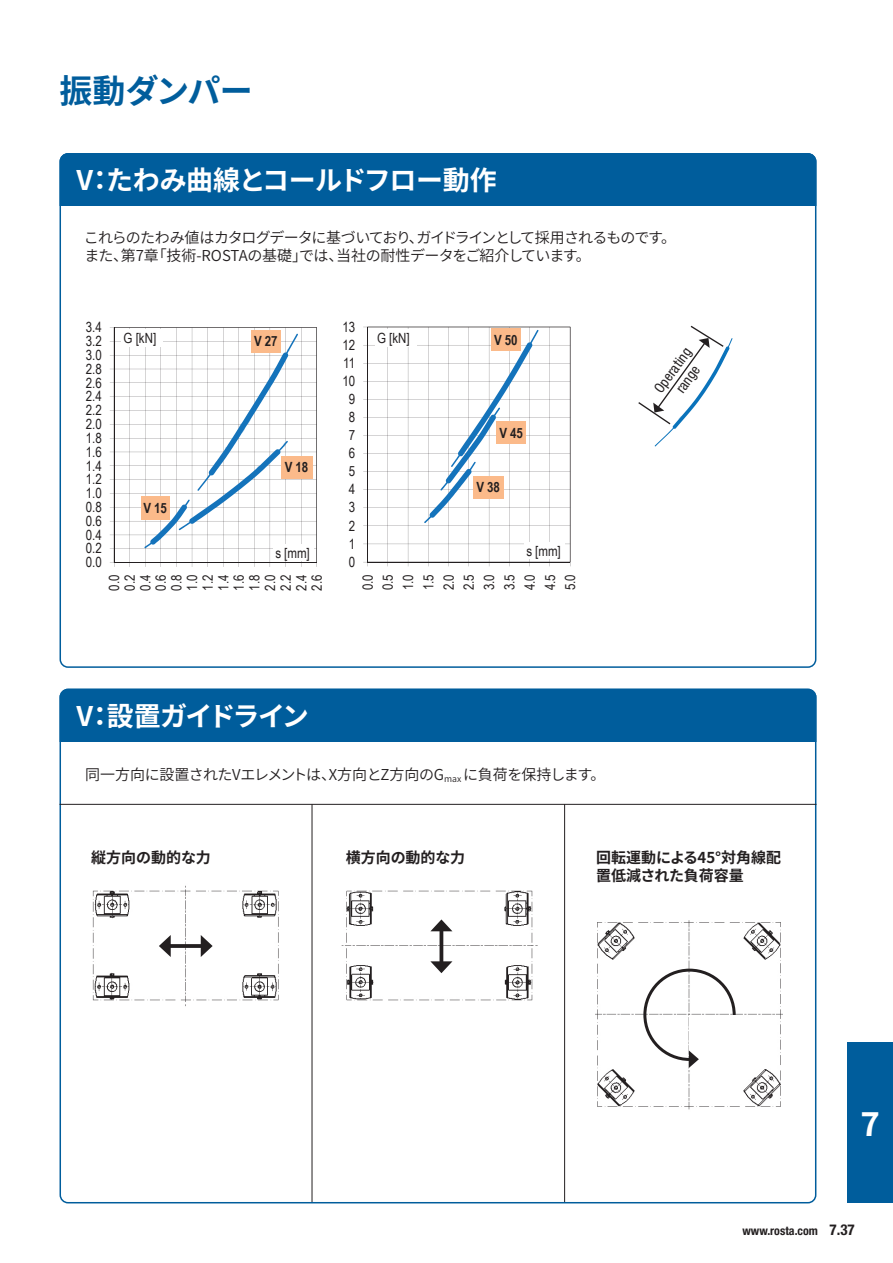
<style>
.page{position:relative;width:893px;height:1263px;background:#fff}
.page>*{position:absolute;margin:0;border:0;box-sizing:border-box;transform-origin:0 0}
.t1{font:700 33px "Source Han Sans JP";letter-spacing:-.015em;color:#005d9c}
.t2{font:700 33px "Source Han Sans JP";color:#fff}
.t3{font:700 27px "Source Han Sans JP";letter-spacing:-.03em;color:#fff}
.t4{font:700 27px "Source Han Sans JP";letter-spacing:-.065em;color:#fff}
.t5{font:15px/18px "Source Han Sans JP";letter-spacing:-.04em;color:#231f20}
.t6{font:700 15px/18px "Source Han Sans JP";color:#231f20}
.t7{font:condensed 14.25px/17.2px "Helvetica Neue LT Pro";color:#231f20;text-align:center}
.t8{font:14.1px/15.6px "Arial Narrow";letter-spacing:-.005em;color:#231f20;text-align:justify}
.t9{font:700 14.1px "Arial Narrow";letter-spacing:-.005em;color:#231f20}
.t10{font:700 condensed 12px "Helvetica Neue LT Pro";color:#231f20}
.s1{font-size:15px}
</style>
<div class="page">
<hr style="left:312px;top:804px;width:1px;height:398px;background:#231f20">
<hr style="left:564px;top:804px;width:1px;height:398px;background:#231f20">
<div style="left:60px;top:153px;width:756px;height:53px;background:#005d9c"></div>
<div style="left:60px;top:689px;width:756px;height:53px;background:#005d9c"></div>
<hr style="left:60px;top:804px;width:756px;height:1px;background:#231f20">
<hr style="left:317px;top:328px;width:1px;height:235px;background:#231f20">
<svg style="left:114px;top:327px;width:203px;height:235px"></svg>
<hr style="left:114px;top:328px;width:1px;height:235px;background:#231f20">
<hr style="left:114px;top:562px;width:203px;height:1px;background:#231f20">
<svg style="left:144px;top:334px;width:154px;height:214px"></svg>
<div style="left:121px;top:329px;width:42px;height:18px;background:#fff"></div>
<div style="left:273px;top:544px;width:40px;height:17px;background:#fff"></div>
<div style="left:281px;top:456px;width:31px;height:23px;background:#fbba8a"></div>
<div style="left:141px;top:496px;width:29px;height:24px;background:#fbba8a"></div>
<div style="left:251px;top:329px;width:29px;height:23px;background:#fbba8a"></div>
<hr style="left:570px;top:327px;width:1px;height:235px;background:#231f20">
<svg style="left:368px;top:327px;width:202px;height:235px"></svg>
<hr style="left:367px;top:327px;width:1px;height:235px;background:#231f20">
<hr style="left:367px;top:562px;width:203px;height:1px;background:#231f20">
<svg style="left:424px;top:330px;width:114px;height:193px"></svg>
<div style="left:375px;top:329px;width:42px;height:18px;background:#fff"></div>
<div style="left:524px;top:542px;width:40px;height:17px;background:#fff"></div>
<div style="left:473px;top:476px;width:30px;height:23px;background:#fbba8a"></div>
<div style="left:496px;top:421px;width:30px;height:23px;background:#fbba8a"></div>
<div style="left:491px;top:328px;width:30px;height:23px;background:#fbba8a"></div>
<img style="left:596px;top:921px;width:186px;height:189px">
<div style="left:643px;top:968px;width:93px;height:93px;border:3px solid #231f20;border-radius:50%"></div>
<div style="left:689px;top:1015px;width:48px;height:54px;background:#fff"></div>
<svg style="left:689px;top:1050px;width:10px;height:18px"></svg>
<img style="left:92px;top:885px;width:187px;height:122px">
<svg style="left:171px;top:944px;width:30px;height:4px"></svg>
<svg style="left:159px;top:935px;width:12px;height:22px"></svg>
<svg style="left:201px;top:935px;width:12px;height:22px"></svg>
<img style="left:341px;top:890px;width:197px;height:111px">
<svg style="left:439px;top:931px;width:4px;height:30px"></svg>
<svg style="left:430px;top:919px;width:22px;height:12px"></svg>
<svg style="left:430px;top:961px;width:22px;height:12px"></svg>
<div style="left:848px;top:1042px;width:45px;height:161px;background:#005d9c"></div>
<svg style="left:638px;top:326px;width:94px;height:120px"></svg>
<h1 class="t1" style="left:60px;top:72px;width:195px">振動ダンパー</h1>
<h2 class="t3" style="left:77px;top:165px;width:422px">V：たわみ曲線とコールドフロー動作</h2>
<p class="t5" style="left:84px;top:229px;width:594px">これらのたわみ値はカタログデータに基づいており、ガイドラインとして採用されるものです。また、第7章「技術-ROSTAの基礎」では、当社の耐性データをご紹介しています。</p>
<p class="t8" style="left:86px;top:319px;width:17px">3.4</p>
<p class="t8" style="left:86px;top:333px;width:17px">3.2</p>
<p class="t8" style="left:86px;top:347px;width:17px">3.0</p>
<p class="t8" style="left:86px;top:360px;width:17px">2.8</p>
<p class="t8" style="left:124px;top:330px;width:34px">G [kN]</p>
<p class="t9" style="left:254px;top:330px;width:25px">V 27</p>
<p class="t8" style="left:342px;top:318px;width:14px">13</p>
<p class="t8" style="left:342px;top:336px;width:14px">12</p>
<p class="t8" style="left:343px;top:354px;width:13px">11</p>
<p class="t8" style="left:377px;top:330px;width:34px">G [kN]</p>
<p class="t9" style="left:494px;top:329px;width:25px">V 50</p>
<p class="t8" style="left:86px;top:374px;width:17px">2.6</p>
<p class="t8" style="left:342px;top:373px;width:14px">10</p>
<p class="t8" style="left:86px;top:388px;width:17px">2.4</p>
<p class="t8" style="left:86px;top:402px;width:17px">2.2</p>
<p class="t8" style="left:86px;top:416px;width:17px">2.0</p>
<p class="t8" style="left:86px;top:430px;width:17px">1.8</p>
<p class="t8" style="left:349px;top:391px;width:8px">9</p>
<p class="t8" style="left:349px;top:409px;width:8px">8</p>
<p class="t8" style="left:349px;top:427px;width:8px">7</p>
<p class="t9" style="left:499px;top:422px;width:25px">V 45</p>
<p class="t8" style="left:86px;top:443px;width:17px">1.6</p>
<p class="t8" style="left:349px;top:445px;width:8px">6</p>
<p class="t8" style="left:86px;top:457px;width:17px">1.4</p>
<p class="t8" style="left:86px;top:471px;width:17px">1.2</p>
<p class="t8" style="left:86px;top:485px;width:17px">1.0</p>
<p class="t9" style="left:285px;top:457px;width:25px">V 18</p>
<p class="t8" style="left:349px;top:463px;width:8px">5</p>
<p class="t8" style="left:349px;top:481px;width:8px">4</p>
<p class="t9" style="left:476px;top:477px;width:25px">V 38</p>
<p class="t8" style="left:86px;top:499px;width:17px">0.8</p>
<p class="t9" style="left:144px;top:497px;width:25px">V 15</p>
<p class="t8" style="left:349px;top:499px;width:8px">3</p>
<p class="t8" style="left:86px;top:512px;width:17px">0.6</p>
<p class="t8" style="left:86px;top:526px;width:17px">0.4</p>
<p class="t8" style="left:86px;top:540px;width:17px">0.2</p>
<p class="t8" style="left:86px;top:554px;width:17px">0.0</p>
<p class="t8" style="left:275px;top:544px;width:36px">s [mm]</p>
<p class="t8" style="left:349px;top:517px;width:8px">2</p>
<p class="t8" style="left:349px;top:535px;width:8px">1</p>
<p class="t8" style="left:349px;top:553px;width:8px">0</p>
<p class="t8" style="left:526px;top:542px;width:36px">s [mm]</p>
<p class="t8" style="left:106px;top:591px;width:17px;rotate:-90deg">0.0<br>0.2<br>0.4<br>0.6<br>0.8<br>1.0<br>1.2<br>1.4<br>1.6<br>1.8<br>2.0<br>2.2<br>2.4<br>2.6</p>
<p class="t8" style="left:357px;top:590px;width:17px;line-height:20.2px;rotate:-90deg">0.0<br>0.5<br>1.0<br>1.5<br>2.0<br>2.5<br>3.0<br>3.5<br>4.0<br>4.5<br>5.0</p>
<h2 class="t4" style="left:77px;top:701px;width:234px">V：設置ガイドライン</h2>
<p class="t5" style="left:85px;top:765px;width:522px">同一方向に設置されたVエレメントは、X方向とZ方向のG<sub>max</sub> に負荷を保持します。</p>
<p class="t7" style="left:650px;top:386px;width:54px;rotate:-54deg">Operating range</p>
<p class="t6" style="left:91px;top:849px;width:121px">縦方向の動的な力</p>
<p class="t6" style="left:346px;top:849px;width:121px">横方向の動的な力</p>
<p class="t6" style="left:596px;top:849px;width:187px">回転運動による45°対角線配置低減された負荷容量</p>
<h1 class="t2" style="left:861px;top:1105px;width:21px">7</h1>
<p class="t10" style="left:742px;top:1224px;width:114px">www.rosta.com <span class="s1">7.37</span></p>
</div>
